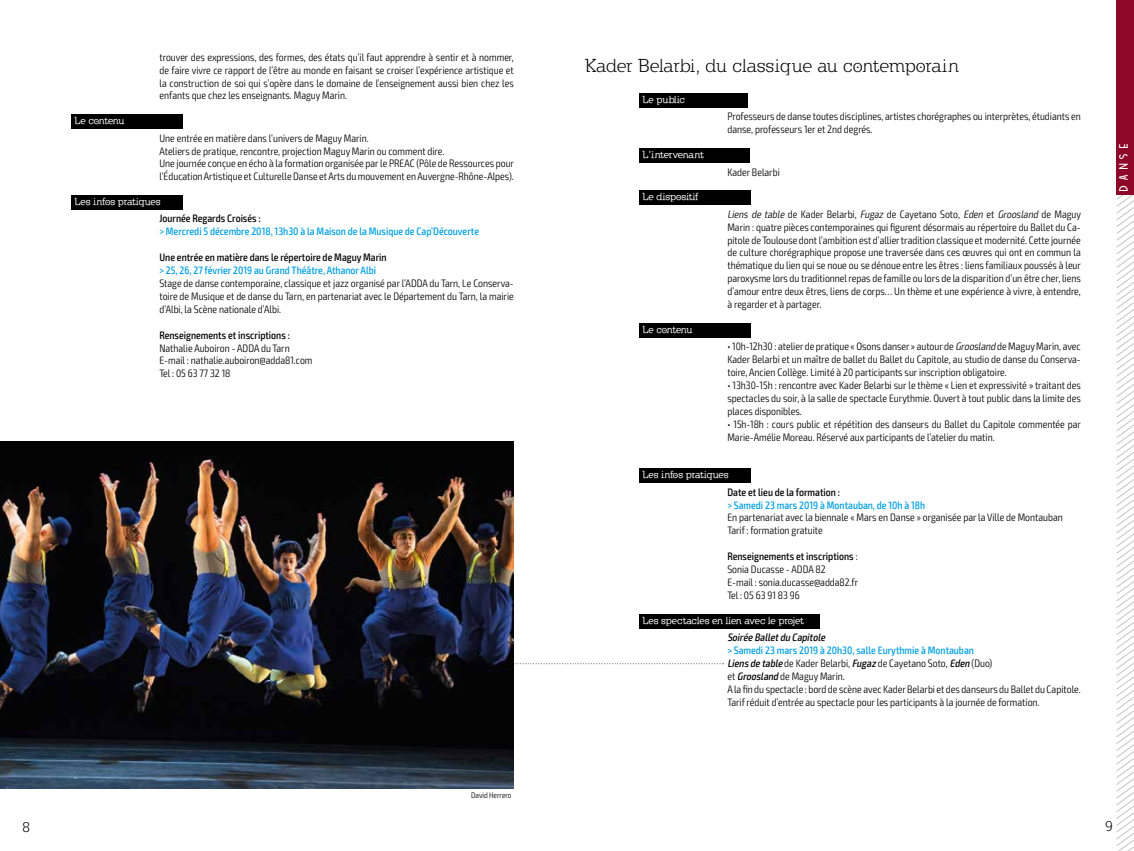
<style>
.page{position:relative;width:1134px;height:851px;background:#fff}
.page>*{position:absolute;margin:0;border:0;box-sizing:border-box;transform-origin:0 0}
.t1{font:300 20px "Klein Slabserif";color:#000}
.t2{font:300 15px "Klein Slabserif";color:#000}
.t3{font:12.5px "Tetra";letter-spacing:.4em;color:#fff}
.t4{font:300 condensed 10.75px/12.9px "Exo 2";color:#000}
.t5{font:500 condensed 10.75px "Exo 2";color:#009fe3}
.t6{font:500 condensed 10.75px "Exo 2";color:#000}
.t7{font:500 10.75px "Klein Slabserif";color:#fff}
.t8{font:italic 500 condensed 10.75px "Exo 2";color:#000}
.t9{font:500 10.75px "Klein Slabserif";letter-spacing:-.025em;color:#fff}
.t10{font:300 condensed 8px "Exo 2";color:#000}
.s1{font-style:italic}
.s2{font-weight:500}
.s3{font-weight:500;color:#009fe3}
.s4{font-weight:500;font-style:italic}
</style>
<div class="page">
<svg style="left:514px;top:663px;width:210px;height:1px"></svg>
<svg style="left:1116px;top:0;width:18px;height:850px"></svg>
<div style="left:639px;top:93px;width:108px;height:14px;background:#000"></div>
<div style="left:639px;top:148px;width:110px;height:15px;background:#000"></div>
<div style="left:639px;top:190px;width:112px;height:15px;background:#000"></div>
<div style="left:639px;top:323px;width:112px;height:14px;background:#000"></div>
<div style="left:639px;top:468px;width:112px;height:14px;background:#000"></div>
<div style="left:639px;top:614px;width:180px;height:14px;background:#000"></div>
<div style="left:71px;top:114px;width:112px;height:15px;background:#000"></div>
<div style="left:71px;top:195px;width:112px;height:14px;background:#000"></div>
<div style="left:1117px;top:0;width:17px;height:194px;background:#8d0728"></div>
<img style="left:0;top:441px;width:514px;height:347px">
<p class="t9" style="left:74px;top:114px;width:52px">Le contenu</p>
<p class="t4" style="left:159px;top:51px;width:356px;text-align:justify">trouver des expressions, des formes, des états qu’il faut apprendre à sentir et à nommer, de faire vivre ce rapport de l’être au monde en faisant se croiser l’expérience artistique et la construction de soi qui s’opère dans le domaine de l’enseignement aussi bien chez les enfants que chez les enseignants. Maguy Marin.</p>
<p class="t4" style="left:159px;top:132px;width:356px">Une entrée en matière dans l’univers de Maguy Marin.<br>Ateliers de pratique, rencontre, projection Maguy Marin ou comment dire.<br>Une journée conçue en écho à la formation organisée par le PREAC (Pôle de Ressources pour l’Éducation Artistique et Culturelle Danse et Arts du mouvement en Auvergne-Rhône-Alpes).</p>
<p class="t7" style="left:74px;top:195px;width:88px">Les infos pratiques</p>
<p class="t6" style="left:159px;top:212px;width:103px">Journée Regards Croisés :</p>
<p class="t5" style="left:159px;top:225px;width:321px">&gt; Mercredi 5 décembre 2018, 13h30 à la Maison de la Musique de Cap’Découverte</p>
<p class="t6" style="left:159px;top:251px;width:229px">Une entrée en matière dans le répertoire de Maguy Marin</p>
<p class="t5" style="left:159px;top:264px;width:218px">&gt; 25, 26, 27 février 2019 au Grand Théâtre, Athanor Albi</p>
<p class="t4" style="left:159px;top:277px;width:356px;text-align:justify">Stage de danse contemporaine, classique et jazz organisé par l’ADDA du Tarn, Le Conserva&shy;toire de Musique et de danse du Tarn, en partenariat avec le Département du Tarn, la mairie d’Albi, la Scène nationale d’Albi.</p>
<p class="t6" style="left:159px;top:328px;width:132px">Renseignements et inscriptions :</p>
<p class="t4" style="left:159px;top:341px;width:155px">Nathalie Auboiron - ADDA du Tarn<br>E-mail : nathalie.auboiron@adda81.com<br>Tel : 05 63 77 32 18</p>
<p class="t10" style="left:471px;top:790px;width:42px">David Herrero</p>
<h1 class="t1" style="left:585px;top:53px;width:376px">Kader Belarbi, du classique au contemporain</h1>
<p class="t7" style="left:642px;top:93px;width:44px">Le public</p>
<p class="t4" style="left:727px;top:110px;width:355px">Professeurs de danse toutes disciplines, artistes chorégraphes ou interprètes, étudiants en danse, professeurs 1er et 2nd degrés.</p>
<p class="t7" style="left:642px;top:148px;width:63px">L’intervenant</p>
<p class="t4" style="left:727px;top:165px;width:54px">Kader Belarbi</p>
<p class="t7" style="left:642px;top:190px;width:57px">Le dispositif</p>
<p class="t4" style="left:727px;top:208px;width:355px;text-align:justify"><span class="s1">Liens de table</span> de Kader Belarbi, <span class="s1">Fugaz</span> de Cayetano Soto, <span class="s1">Eden</span> et <span class="s1">Groosland</span> de Maguy Marin : quatre pièces contemporaines qui figurent désormais au répertoire du Ballet du Ca&shy;pitole de Toulouse dont l’ambition est d’allier tradition classique et modernité. Cette journée de culture chorégraphique propose une traversée dans ces œuvres qui ont en commun la thématique du lien qui se noue ou se dénoue entre les êtres : liens familiaux poussés à leur paroxysme lors du traditionnel repas de famille ou lors de la disparition d’un être cher, liens d’amour entre deux êtres, liens de corps… Un thème et une expérience à vivre, à entendre, à regarder et à partager.</p>
<p class="t9" style="left:642px;top:323px;width:52px">Le contenu</p>
<p class="t4" style="left:727px;top:340px;width:355px;text-align:justify">• 10h-12h30 : atelier de pratique « Osons danser » autour de <span class="s1">Groosland</span> de Maguy Marin, avec Kader Belarbi et un maître de ballet du Ballet du Capitole, au studio de danse du Conserva&shy;toire, Ancien Collège. Limité à 20 participants sur inscription obligatoire.</p>
<p class="t4" style="left:727px;top:379px;width:355px;text-align:justify">• 13h30-15h : rencontre avec Kader Belarbi sur le thème « Lien et expressivité » traitant des spectacles du soir, à la salle de spectacle Eurythmie. Ouvert à tout public dans la limite des places disponibles.</p>
<p class="t4" style="left:727px;top:417px;width:355px">• 15h-18h : cours public et répétition des danseurs du Ballet du Capitole commentée par<br>Marie-Amélie Moreau. Réservé aux participants de l’atelier du matin.</p>
<p class="t7" style="left:642px;top:468px;width:88px">Les infos pratiques</p>
<p class="t6" style="left:727px;top:485px;width:114px">Date et lieu de la formation :</p>
<p class="t5" style="left:727px;top:498px;width:199px">&gt; Samedi 23 mars 2019 à Montauban, de 10h à 18h</p>
<p class="t4" style="left:727px;top:511px;width:337px">En partenariat avec la biennale « Mars en Danse » organisée par la Ville de Montauban<br>Tarif : formation gratuite</p>
<p class="t4" style="left:727px;top:550px;width:132px"><span class="s2">Renseignements et inscriptions</span> :<br>Sonia Ducasse - ADDA 82<br>E-mail : sonia.ducasse@adda82.fr<br>Tel : 05 63 91 83 96</p>
<p class="t7" style="left:642px;top:614px;width:163px">Les spectacles en lien avec le projet</p>
<p class="t8" style="left:727px;top:631px;width:102px">Soirée Balletdu Capitole</p>
<p class="t4" style="left:727px;top:644px;width:355px"><span class="s3">&gt; Samedi 23 mars 2019 à 20h30, salle Eurythmie à Montauban<br></span><span class="s4">Liens de table</span> de Kader Belarbi, <span class="s4">Fugaz</span> de Cayetano Soto, <span class="s4">Eden</span> (Duo)<br>et <span class="s4">Groosland</span> de Maguy Marin.<br>A la fin du spectacle : bord de scène avec Kader Belarbi et des danseurs du Ballet du Capitole.<br>Tarif réduit d’entrée au spectacle pour les participants à la journée de formation.</p>
<p class="t3" style="left:1116px;top:191px;width:48px;rotate:-90deg">DANSE</p>
<h2 class="t2" style="left:22px;top:818px;width:9px">8</h2>
<h2 class="t2" style="left:1105px;top:816px;width:9px">9</h2>
</div>
